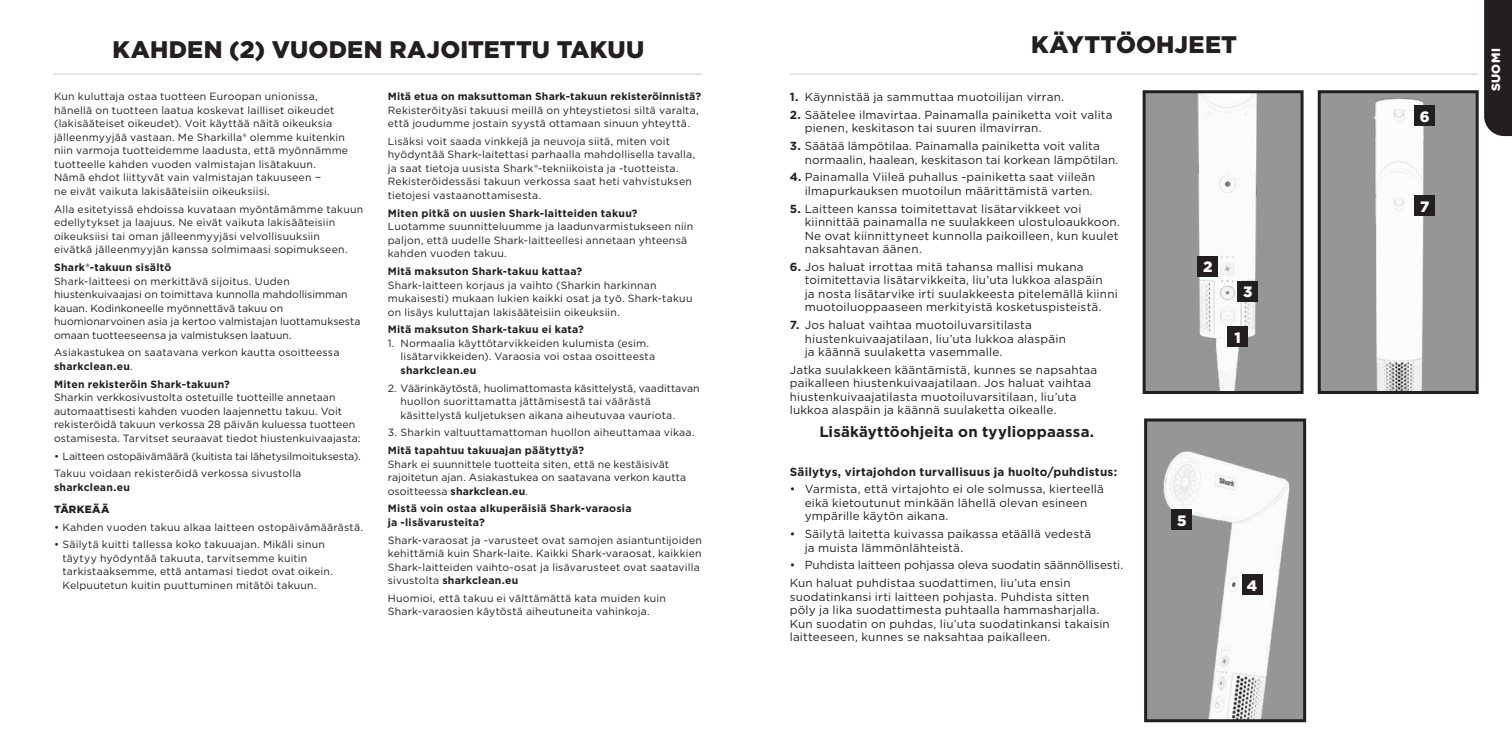
<style>
.page{position:relative;width:1512px;height:756px;background:#fff}
.page>*{position:absolute;margin:0;border:0;box-sizing:border-box;transform-origin:0 0}
.t1{font:900 24px "Gotham";letter-spacing:.005em;color:#231f20}
.t2{font:700 15px "Gotham";letter-spacing:.01em;color:#231f20}
.t3{font:900 15px "Gotham";color:#fff}
.t4{font:900 12px "Gotham";letter-spacing:.025em;color:#fff}
.t5{font:11.7px/13.5px "Gotham";letter-spacing:.015em;color:#231f20}
.t6{font:700 11.7px "Gotham";letter-spacing:.02em;color:#231f20}
.t7{font:10.5px/13.5px "Gotham";letter-spacing:.02em;color:#231f20}
.t8{font:700 10.5px/13.5px "Gotham";letter-spacing:.025em;color:#231f20}
.t9{font:10.5px/13.5px "Gotham";color:#231f20}
.t10{font:10.5px/17.7px "Gotham";letter-spacing:-.005em;color:#231f20}
.t11{font:900 10.5px "Gotham";letter-spacing:.03em;color:#231f20}
.s1{font-weight:700}
</style>
<div class="page">
<hr style="left:790px;top:73px;width:688px;height:2px;background:#dcddde">
<img style="left:1147px;top:94px;width:153px;height:296px">
<div style="left:1143px;top:90px;width:161px;height:304px;border:3px solid #231f20"></div>
<img style="left:1322px;top:94px;width:153px;height:296px">
<div style="left:1318px;top:90px;width:161px;height:304px;border:3px solid #231f20"></div>
<div style="left:1146px;top:420px;width:159px;height:301px;background:#949698"></div>
<img style="left:1163px;top:451px;width:127px;height:267px">
<div style="left:1144px;top:418px;width:162px;height:304px;border:3px solid #231f20"></div>
<div style="left:1228px;top:327px;width:20px;height:20px;background:#231f20"></div>
<div style="left:1198px;top:256px;width:20px;height:20px;background:#231f20"></div>
<div style="left:1242px;top:575px;width:20px;height:20px;background:#231f20"></div>
<div style="left:1172px;top:510px;width:20px;height:20px;background:#231f20"></div>
<div style="left:1238px;top:281px;width:20px;height:21px;background:#231f20"></div>
<div style="left:1415px;top:106px;width:20px;height:20px;background:#231f20"></div>
<div style="left:1415px;top:196px;width:20px;height:20px;background:#231f20"></div>
<hr style="left:54px;top:73px;width:648px;height:2px;background:#dcddde">
<div style="left:1484px;top:0;width:28px;height:136px;background:#231f20"></div>
<h1 class="t1" style="left:112px;top:33px;width:533px">KAHDEN (2) VUODEN RAJOITETTU TAKUU</h1>
<p class="t7" style="left:54px;top:89px;width:296px">Kun kuluttaja ostaa tuotteen Euroopan unionissa, hänellä on tuotteen laatua koskevat lailliset oikeudet (lakisääteiset oikeudet). Voit käyttää näitä oikeuksia jälleenmyyjää vastaan. Me Sharkilla® olemme kuitenkin niin varmoja tuotteidemme laadusta, että myönnämme tuotteelle kahden vuoden valmistajan lisätakuun.<br>Nämä ehdot liittyvät vain valmistajan takuuseen −<br>ne eivät vaikuta lakisääteisiin oikeuksiisi.</p>
<p class="t7" style="left:54px;top:202px;width:311px">Alla esitetyissä ehdoissa kuvataan myöntämämme takuun edellytykset ja laajuus. Ne eivät vaikuta lakisääteisiin oikeuksiisi tai oman jälleenmyyjäsi velvollisuuksiin<br>eivätkä jälleenmyyjän kanssa solmimaasi sopimukseen.</p>
<p class="t8" style="left:54px;top:261px;width:119px">Shark®-takuun sisältö</p>
<p class="t9" style="left:54px;top:274px;width:308px">Shark-laitteesi on merkittävä sijoitus. Uuden hiustenkuivaajasi on toimittava kunnolla mahdollisimman kauan. Kodinkoneelle myönnettävä takuu on huomionarvoinen asia ja kertoo valmistajan luottamuksesta omaan tuotteeseensa ja valmistuksen laatuun.</p>
<p class="t7" style="left:54px;top:346px;width:287px">Asiakastukea on saatavana verkon kautta osoitteessa <span class="s1">sharkclean.eu</span>.</p>
<p class="t8" style="left:54px;top:377px;width:177px">Miten rekisteröin Shark-takuun?</p>
<p class="t7" style="left:54px;top:391px;width:308px">Sharkin verkkosivustolta ostetuille tuotteille annetaan automaattisesti kahden vuoden laajennettu takuu. Voit rekisteröidä takuun verkossa 28 päivän kuluessa tuotteen ostamisesta. Tarvitset seuraavat tiedot hiustenkuivaajasta:</p>
<p class="t10" style="left:54px;top:447px;width:308px">• Laitteen ostopäivämäärä (kuitista tai lähetysilmoituksesta).<br>Takuu voidaan rekisteröidä verkossa sivustolla</p>
<p class="t8" style="left:54px;top:480px;width:77px">sharkclean.eu</p>
<p class="t11" style="left:54px;top:502px;width:57px">TÄRKEÄÄ</p>
<p class="t7" style="left:54px;top:520px;width:311px">• Kahden vuoden takuu alkaa laitteen ostopäivämäärästä.</p>
<p class="t7" style="left:63px;top:538px;width:272px;text-indent:-9px">• Säilytä kuitti tallessa koko takuuajan. Mikäli sinun täytyy hyödyntää takuuta, tarvitsemme kuitin tarkistaaksemme, että antamasi tiedot ovat oikein.<br>Kelpuutetun kuitin puuttuminen mitätöi takuun.</p>
<p class="t8" style="left:388px;top:90px;width:315px">Mitä etua on maksuttoman Shark-takuun rekisteröinnistä?</p>
<p class="t7" style="left:388px;top:103px;width:313px">Rekisteröityäsi takuusi meillä on yhteystietosi siltä varalta, että joudumme jostain syystä ottamaan sinuun yhteyttä.</p>
<p class="t7" style="left:388px;top:134px;width:309px">Lisäksi voit saada vinkkejä ja neuvoja siitä, miten voit hyödyntää Shark-laitettasi parhaalla mahdollisella tavalla, ja saat tietoja uusista Shark®-tekniikoista ja -tuotteista.<br>Rekisteröidessäsi takuun verkossa saat heti vahvistuksen tietojesi vastaanottamisesta.</p>
<p class="t8" style="left:388px;top:206px;width:251px">Miten pitkä on uusien Shark-laitteiden takuu?</p>
<p class="t7" style="left:388px;top:220px;width:307px">Luotamme suunnitteluumme ja laadunvarmistukseen niin paljon, että uudelle Shark-laitteellesi annetaan yhteensä kahden vuoden takuu.</p>
<p class="t8" style="left:388px;top:264px;width:196px">Mitä maksuton Shark-takuu kattaa?</p>
<p class="t7" style="left:388px;top:278px;width:306px">Shark-laitteen korjaus ja vaihto (Sharkin harkinnan mukaisesti) mukaan lukien kaikki osat ja työ. Shark-takuu on lisäys kuluttajan lakisääteisiin oikeuksiin.</p>
<p class="t8" style="left:388px;top:323px;width:198px">Mitä maksuton Shark-takuu ei kata?</p>
<p class="t7" style="left:401px;top:336px;width:256px;text-indent:-13px">1. Normaalia käyttötarvikkeiden kulumista (esim. lisätarvikkeiden). Varaosia voi ostaa osoitteesta</p>
<p class="t8" style="left:401px;top:363px;width:77px">sharkclean.eu</p>
<p class="t7" style="left:401px;top:381px;width:301px;text-indent:-13px">2. Väärinkäytöstä, huolimattomasta käsittelystä, vaadittavan huollon suorittamatta jättämisestä tai väärästä käsittelystä kuljetuksen aikana aiheutuvaa vauriota.</p>
<p class="t7" style="left:388px;top:426px;width:308px">3. Sharkin valtuuttamattoman huollon aiheuttamaa vikaa.</p>
<p class="t8" style="left:388px;top:444px;width:198px">Mitä tapahtuu takuuajan päätyttyä?</p>
<p class="t7" style="left:388px;top:457px;width:300px">Shark ei suunnittele tuotteita siten, että ne kestäisivät rajoitetun ajan. Asiakastukea on saatavana verkon kautta osoitteessa <span class="s1">sharkclean.eu</span>.</p>
<p class="t8" style="left:388px;top:502px;width:245px">Mistä voin ostaa alkuperäisiä Shark-varaosia ja -lisävarusteita?</p>
<p class="t7" style="left:388px;top:533px;width:316px">Shark-varaosat ja -varusteet ovat samojen asiantuntijoiden kehittämiä kuin Shark-laite. Kaikki Shark-varaosat, kaikkien Shark-laitteiden vaihto-osat ja lisävarusteet ovat saatavilla sivustolta <span class="s1">sharkclean.eu</span></p>
<p class="t7" style="left:388px;top:591px;width:280px">Huomioi, että takuu ei välttämättä kata muiden kuin<br>Shark-varaosien käytöstä aiheutuneita vahinkoja.</p>
<h1 class="t1" style="left:1031px;top:28px;width:207px">KÄYTTÖOHJEET</h1>
<p class="t5" style="left:790px;top:90px;width:276px"><span class="s1">1.</span> Käynnistää ja sammuttaa muotoilijan virran.</p>
<p class="t5" style="left:805px;top:108px;width:309px;text-indent:-15px"><span class="s1">2.</span> Säätelee ilmavirtaa. Painamalla painiketta voit valita pienen, keskitason tai suuren ilmavirran.</p>
<p class="t5" style="left:805px;top:139px;width:315px;text-indent:-15px"><span class="s1">3.</span> Säätää lämpötilaa. Painamalla painiketta voit valita normaalin, haalean, keskitason tai korkean lämpötilan.</p>
<p class="t5" style="left:790px;top:170px;width:307px;text-align:right"><span class="s1">4.</span> Painamalla Viileä puhallus -painiketta saat viileän ilmapurkauksen muotoilun määrittämistä varten.</p>
<p class="t5" style="left:805px;top:201px;width:317px;text-indent:-15px"><span class="s1">5.</span> Laitteen kanssa toimitettavat lisätarvikkeet voi kiinnittää painamalla ne suulakkeen ulostuloaukkoon.<br>Ne ovat kiinnittyneet kunnolla paikoilleen, kun kuulet naksahtavan äänen.</p>
<p class="t5" style="left:805px;top:260px;width:315px;text-indent:-15px"><span class="s1">6.</span> Jos haluat irrottaa mitä tahansa mallisi mukana toimitettavia lisätarvikkeita, liu’uta lukkoa alaspäin<br>ja nosta lisätarvike irti suulakkeesta pitelemällä kiinni muotoiluoppaaseen merkityistä kosketuspisteistä.</p>
<p class="t5" style="left:805px;top:318px;width:263px;text-indent:-15px"><span class="s1">7.</span> Jos haluat vaihtaa muotoiluvarsitilasta hiustenkuivaajatilaan, liu’uta lukkoa alaspäin ja käännä suulaketta vasemmalle.</p>
<p class="t5" style="left:790px;top:363px;width:309px">Jatka suulakkeen kääntämistä, kunnes se napsahtaa paikalleen hiustenkuivaajatilaan. Jos haluat vaihtaa hiustenkuivaajatilasta muotoiluvarsitilaan, liu’uta lukkoa alaspäin ja käännä suulaketta oikealle.</p>
<h2 class="t2" style="left:819px;top:421px;width:276px">Lisäkäyttöohjeita on tyylioppaassa.</h2>
<p class="t6" style="left:790px;top:464px;width:329px">Säilytys, virtajohdon turvallisuus ja huolto/puhdistus:</p>
<p class="t5" style="left:805px;top:482px;width:301px;text-indent:-15px">• Varmista, että virtajohto ei ole solmussa, kierteellä eikä kietoutunut minkään lähellä olevan esineen ympärille käytön aikana.</p>
<p class="t5" style="left:805px;top:527px;width:288px;text-indent:-15px">• Säilytä laitetta kuivassa paikassa etäällä vedestä ja muista lämmönlähteistä.</p>
<p class="t5" style="left:790px;top:556px;width:335px;line-height:17.7px">• Puhdista laitteen pohjassa oleva suodatin säännöllisesti.<br>Kun haluat puhdistaa suodattimen, liu’uta ensin</p>
<p class="t5" style="left:790px;top:589px;width:322px">suodatinkansi irti laitteen pohjasta. Puhdista sitten pöly ja lika suodattimesta puhtaalla hammasharjalla.<br>Kun suodatin on puhdas, liu’uta suodatinkansi takaisin laitteeseen, kunnes se naksahtaa paikalleen.</p>
<h2 class="t3" style="left:1203px;top:256px;width:11px">2</h2>
<h2 class="t3" style="left:1243px;top:282px;width:11px">3</h2>
<h2 class="t3" style="left:1235px;top:327px;width:8px">1</h2>
<h2 class="t3" style="left:1177px;top:510px;width:11px">5</h2>
<h2 class="t3" style="left:1247px;top:575px;width:12px">4</h2>
<h2 class="t3" style="left:1420px;top:106px;width:11px">6</h2>
<h2 class="t3" style="left:1420px;top:196px;width:11px">7</h2>
<p class="t4" style="left:1488px;top:91px;width:44px;rotate:-90deg">SUOMI</p>
</div>
